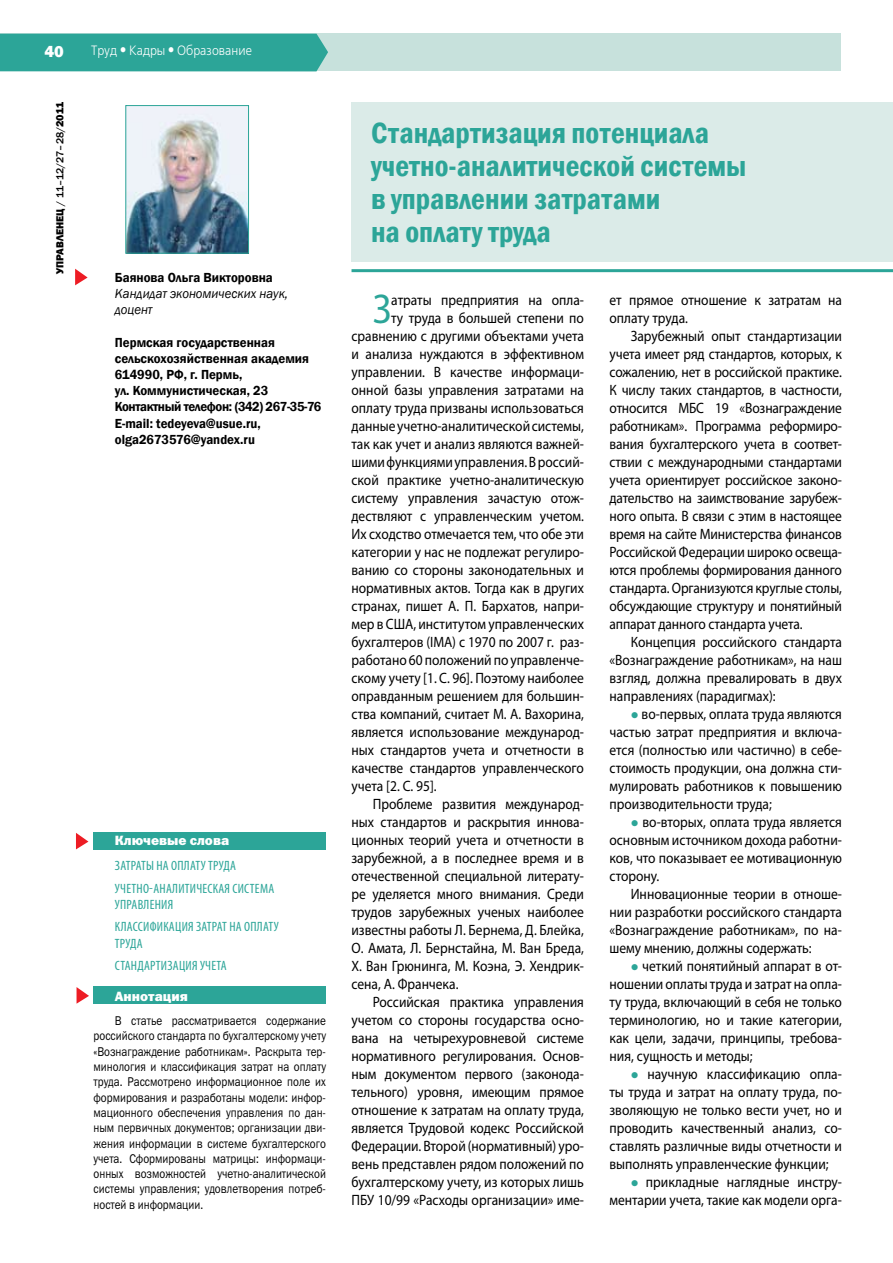
<style>
.page{position:relative;width:893px;height:1263px;background:#fff}
.page>*{position:absolute;margin:0;border:0;box-sizing:border-box;transform-origin:0 0}
.t1{font:41.7px "Myriad Pro";color:#2ca598;scale:.9 1}
.t2{font:600 condensed 30px/33px "Franklin Gothic";color:#2ca598}
.t3{font:800 16.5px "Franklin Gothic";color:#fff}
.t4{font:15px/18px "Myriad Pro";color:#000;text-align:justify;scale:.9 1}
.t5{font:600 13.5px/16.2px "Franklin Gothic";color:#000;scale:.95 1}
.t6{font:condensed 13.5px/22.5px "Myriad Pro";letter-spacing:.02em;color:#2ca598}
.t7{font:italic 13.5px/16.2px "Franklin Gothic";color:#000;scale:.95 1}
.t8{font:13.5px "Free Set C";color:#fff;scale:.9 1}
.t9{font:13.5px "Franklin Gothic Heavy C";color:#fff}
.t10{font:12.75px/15.3px "Franklin Gothic Book C";color:#000;text-align:justify;scale:.85 1}
.t11{font:500 10.5px "Franklin Gothic";color:#000}
.s1{font-weight:800}
.s2{font-family:"Franklin Gothic Heavy C";font-weight:400}
.s3{color:#2ca598}
</style>
<div class="page">
<div style="left:0;top:33px;width:841px;height:38px;background:#c7e1dc"></div>
<div style="left:0;top:34px;width:328px;height:37px;background:#2ca598"></div>
<div style="left:351px;top:102px;width:542px;height:159px;background:#dbebe8"></div>
<svg style="left:75px;top:269px;width:13px;height:16px"></svg>
<div style="left:93px;top:832px;width:232px;height:17px;background:#2ca598"></div>
<svg style="left:76px;top:833px;width:12px;height:16px"></svg>
<div style="left:94px;top:986px;width:232px;height:18px;background:#2ca598"></div>
<svg style="left:77px;top:987px;width:12px;height:17px"></svg>
<img style="left:127px;top:107px;width:120px;height:145px">
<div style="left:125px;top:105px;width:124px;height:149px;border:1px solid #2ca598"></div>
<hr style="left:351px;top:269px;width:542px;height:3px;background:#2ca598">
<p class="t3" style="left:44px;top:41px;width:21px">40</p>
<p class="t8" style="left:91px;top:43px;width:180px">Труд ● Кадры ● Образование</p>
<p class="t11" style="left:53px;top:274px;width:174px;rotate:-90deg"><span class="s1">УПРАВЛЕНЕЦ</span> / 11–12/27–28/<span class="s2">2011</span></p>
<p class="t5" style="left:115px;top:269px;width:168px">Баянова Ольга Викторовна</p>
<p class="t7" style="left:115px;top:286px;width:184px">Кандидат экономических наук, доцент</p>
<p class="t5" style="left:115px;top:334px;width:219px">Пермская государственная сельскохозяйственная академия<br>614990, РФ, г. Пермь,<br>ул. Коммунистическая, 23<br>Контактный телефон: (342) 267-35-76<br>E-mail: tedeyeva@usue.ru, olga2673576@yandex.ru</p>
<p class="t9" style="left:115px;top:833px;width:116px">Ключевые слова</p>
<p class="t6" style="left:115px;top:854px;width:161px">Затраты на оплату труда учетно-аналитическая система</p>
<p class="t6" style="left:115px;top:893px;width:165px">управления<br>классификация затрат на оплату</p>
<p class="t6" style="left:115px;top:932px;width:113px">труда стандартизация учета</p>
<p class="t9" style="left:115px;top:989px;width:75px">Аннотация</p>
<p class="t10" style="left:94px;top:1013px;width:275px;text-indent:21px">В статье рассматривается содержание российского стандарта по бухгалтерскому учету «Вознаграждение работникам». Раскрыта тер&shy;минология и классификация затрат на оплату труда. Рассмотрено информационное поле их формирования и разработаны модели: инфор&shy;мационного обеспечения управления по дан&shy;ным первичных документов; организации дви&shy;жения информации в системе бухгалтерского учета. Сформированы матрицы: информаци&shy;онных возможностей учетно-аналитической системы управления; удовлетворения потреб&shy;ностей в информации.</p>
<h2 class="t2" style="left:371px;top:116px;width:377px">Стандартизация потенциала учетно-аналитической системы в управлении затратами<br>на оплату труда</h2>
<h1 class="t1" style="left:373px;top:283px;width:22px">З</h1>
<p class="t4" style="left:391px;top:290px;width:216px">атраты предприятия на опла-</p>
<p class="t4" style="left:391px;top:308px;width:216px">ту труда в большей степени по</p>
<p class="t4" style="left:351px;top:326px;width:260px">сравнению с другими объектами учета</p>
<p class="t4" style="left:351px;top:344px;width:260px">и анализа нуждаются в эффективном</p>
<p class="t4" style="left:351px;top:362px;width:260px">управлении. В качестве информаци-</p>
<p class="t4" style="left:351px;top:380px;width:260px">онной базы управления затратами на</p>
<p class="t4" style="left:351px;top:398px;width:260px">оплату труда призваны использоваться</p>
<p class="t4" style="left:351px;top:416px;width:260px">данные учетно-аналитической системы,</p>
<p class="t4" style="left:351px;top:434px;width:260px">так как учет и анализ являются важней-</p>
<p class="t4" style="left:351px;top:452px;width:260px">шими функциями управления. В россий-</p>
<p class="t4" style="left:351px;top:470px;width:260px">ской практике учетно-аналитическую</p>
<p class="t4" style="left:351px;top:488px;width:260px">систему управления зачастую отож-</p>
<p class="t4" style="left:351px;top:506px;width:260px">дествляют с управленческим учетом.</p>
<p class="t4" style="left:351px;top:524px;width:260px">Их сходство отмечается тем, что обе эти</p>
<p class="t4" style="left:351px;top:542px;width:260px">категории у нас не подлежат регулиро-</p>
<p class="t4" style="left:351px;top:560px;width:260px">ванию со стороны законодательных и</p>
<p class="t4" style="left:351px;top:578px;width:260px">нормативных актов. Тогда как в других</p>
<p class="t4" style="left:351px;top:596px;width:260px">странах, пишет А. П. Бархатов, напри-</p>
<p class="t4" style="left:351px;top:614px;width:260px">мер в США, институтом управленческих</p>
<p class="t4" style="left:351px;top:632px;width:260px">бухгалтеров (IMA) с 1970 по 2007 г. раз-</p>
<p class="t4" style="left:351px;top:650px;width:260px">работано 60 положений по управленче-</p>
<p class="t4" style="left:351px;top:668px;width:260px">скому учету [1. С. 96]. Поэтому наиболее</p>
<p class="t4" style="left:351px;top:686px;width:260px">оправданным решением для большин-</p>
<p class="t4" style="left:351px;top:704px;width:260px">ства компаний, считает М. А. Вахорина,</p>
<p class="t4" style="left:351px;top:722px;width:260px">является использование международ-</p>
<p class="t4" style="left:351px;top:740px;width:260px">ных стандартов учета и отчетности в</p>
<p class="t4" style="left:351px;top:758px;width:260px">качестве стандартов управленческого</p>
<p class="t4" style="left:351px;top:776px;width:96px">учета [2. С. 95].</p>
<p class="t4" style="left:373px;top:794px;width:236px">Проблеме развития международ-</p>
<p class="t4" style="left:351px;top:812px;width:260px">ных стандартов и раскрытия иннова-</p>
<p class="t4" style="left:351px;top:830px;width:260px">ционных теорий учета и отчетности в</p>
<p class="t4" style="left:351px;top:848px;width:260px">зарубежной, а в последнее время и в</p>
<p class="t4" style="left:351px;top:866px;width:260px">отечественной специальной литерату-</p>
<p class="t4" style="left:351px;top:884px;width:260px">ре уделяется много внимания. Среди</p>
<p class="t4" style="left:351px;top:902px;width:260px">трудов зарубежных ученых наиболее</p>
<p class="t4" style="left:351px;top:920px;width:260px">известны работы Л. Бернема, Д. Блейка,</p>
<p class="t4" style="left:351px;top:938px;width:260px">О. Амата, Л. Бернстайна, М. Ван Бреда,</p>
<p class="t4" style="left:351px;top:956px;width:260px">Х. Ван Грюнинга, М. Коэна, Э. Хендрик-</p>
<p class="t4" style="left:351px;top:974px;width:120px">сена, А. Франчека.</p>
<p class="t4" style="left:373px;top:992px;width:236px">Российская практика управления</p>
<p class="t4" style="left:351px;top:1010px;width:260px">учетом со стороны государства осно-</p>
<p class="t4" style="left:351px;top:1028px;width:260px">вана на четырехуровневой системе</p>
<p class="t4" style="left:351px;top:1046px;width:260px">нормативного регулирования. Основ-</p>
<p class="t4" style="left:351px;top:1064px;width:260px">ным документом первого (законода-</p>
<p class="t4" style="left:351px;top:1082px;width:260px">тельного) уровня, имеющим прямое</p>
<p class="t4" style="left:351px;top:1100px;width:260px">отношение к затратам на оплату труда,</p>
<p class="t4" style="left:351px;top:1118px;width:260px">является Трудовой кодекс Российской</p>
<p class="t4" style="left:351px;top:1136px;width:260px">Федерации. Второй (нормативный) уро-</p>
<p class="t4" style="left:351px;top:1154px;width:260px">вень представлен рядом положений по</p>
<p class="t4" style="left:351px;top:1172px;width:260px">бухгалтерскому учету, из которых лишь</p>
<p class="t4" style="left:351px;top:1190px;width:260px">ПБУ 10/99 «Расходы организации» име-</p>
<p class="t4" style="left:609px;top:290px;width:260px">ет прямое отношение к затратам на оплату труда.</p>
<p class="t4" style="left:609px;top:326px;width:260px;text-indent:21px">Зарубежный опыт стандартизации учета имеет ряд стандартов, которых, к сожалению, нет в российской практике.<br>К числу таких стандартов, в частности, относится МБС 19 «Вознаграждение работникам». Программа реформиро&shy;вания бухгалтерского учета в соответ&shy;ствии с международными стандартами учета ориентирует российское законо&shy;дательство на заимствование зарубеж&shy;ного опыта. В связи с этим в настоящее время на сайте Министерства финансов Российской Федерации широко освеща&shy;ются проблемы формирования данного стандарта. Организуются круглые столы, обсуждающие структуру и понятийный аппарат данного стандарта учета.</p>
<p class="t4" style="left:609px;top:632px;width:260px;text-indent:21px">Концепция российского стандарта «Вознаграждение работникам», на наш взгляд, должна превалировать в двух направлениях (парадигмах):</p>
<p class="t4" style="left:609px;top:704px;width:260px;text-indent:21px"><span class="s3">●</span> во-первых, оплата труда являются частью затрат предприятия и включа&shy;ется (полностью или частично) в себе&shy;стоимость продукции, она должна сти&shy;мулировать работников к повышению производительности труда;</p>
<p class="t4" style="left:609px;top:812px;width:260px;text-indent:21px"><span class="s3">●</span> во-вторых, оплата труда является основным источником дохода работни&shy;ков, что показывает ее мотивационную сторону.</p>
<p class="t4" style="left:609px;top:884px;width:260px;text-indent:21px">Инновационные теории в отноше&shy;нии разработки российского стандарта «Вознаграждение работникам», по на&shy;шему мнению, должны содержать:</p>
<p class="t4" style="left:609px;top:956px;width:260px;text-indent:21px"><span class="s3">●</span> четкий понятийный аппарат в от&shy;ношении оплаты труда и затрат на опла&shy;ту труда, включающий в себя не только терминологию, но и такие категории, как цели, задачи, принципы, требова&shy;ния, сущность и методы;</p>
<p class="t4" style="left:609px;top:1064px;width:260px;text-indent:21px"><span class="s3">●</span> научную классификацию опла&shy;ты труда и затрат на оплату труда, по&shy;зволяющую не только вести учет, но и проводить качественный анализ, со&shy;ставлять различные виды отчетности и выполнять управленческие функции;</p>
<p class="t4" style="left:609px;top:1172px;width:260px;text-align:right"><span class="s3">●</span> прикладные наглядные инстру&shy;ментарии учета, такие как модели орга-</p>
</div>
